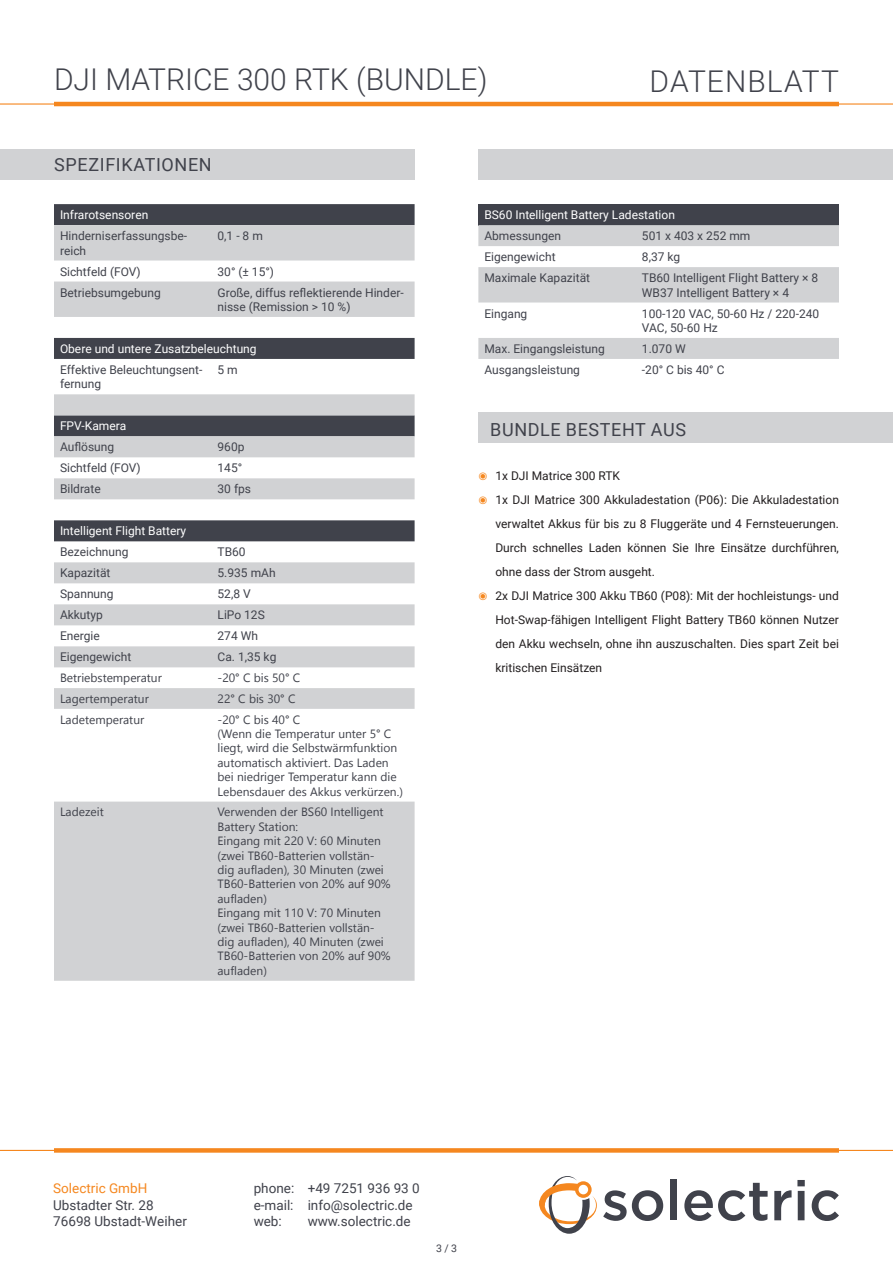
<style>
.page{position:relative;width:893px;height:1263px;background:#fff}
.page>*{position:absolute;margin:0;border:0;box-sizing:border-box;transform-origin:0 0}
.t1{font:300 30px "Roboto";color:#40424b}
.t2{font:300 30px "Roboto";letter-spacing:.035em;color:#40424b}
.t3{font:18px "Roboto";letter-spacing:.035em;color:#40424b}
.t4{font:13.5px/16.5px "Roboto";color:#40424b}
.t5{font:13.5px "Roboto";color:#f5871f}
.Zelle{font:12px/14.4px "Roboto";color:#40424b}
.t6{font:12px/24px "Roboto";color:#231f20;text-align:justify}
.Zelle-2{font:12px "Roboto";color:#fff}
.Zelle-3{font:12px "Segoe UI Symbol";color:#40424b}
.t7{font:10.5px "Roboto";color:#40424b}
.s1{color:#f5871f}
</style>
<div class="page">
<hr style="left:0;top:103px;width:893px;height:2px;background:#f5871f">
<hr style="left:54px;top:102px;width:785px;height:4px;background:#f5871f">
<hr style="left:0;top:1150px;width:893px;height:1px;background:#f5871f">
<svg style="left:603px;top:1190px;width:60px;height:31px"></svg>
<div style="left:670px;top:1179px;width:7px;height:41px;background:#40424b"></div>
<svg style="left:684px;top:1183px;width:84px;height:38px"></svg>
<svg style="left:774px;top:1190px;width:17px;height:30px"></svg>
<svg style="left:797px;top:1180px;width:8px;height:40px"></svg>
<svg style="left:812px;top:1190px;width:27px;height:31px"></svg>
<svg style="left:539px;top:1176px;width:58px;height:58px"></svg>
<div style="left:54px;top:1148px;width:785px;height:5px;background:#f5871f"></div>
<div style="left:54px;top:204px;width:361px;height:21px;background:#40424b"></div>
<svg style="left:54px;top:225px;width:361px;height:756px;fill:#d1d2d4"></svg>
<div style="left:478px;top:149px;width:415px;height:30px;background:#d1d2d4"></div>
<div style="left:0;top:149px;width:415px;height:30px;background:#d1d2d4"></div>
<div style="left:478px;top:412px;width:415px;height:31px;background:#d1d2d4"></div>
<div style="left:478px;top:204px;width:361px;height:21px;background:#40424b"></div>
<svg style="left:478px;top:225px;width:361px;height:134px;fill:#d1d2d4"></svg>
<svg style="left:61px;top:673px;width:36px;height:9px"></svg>
<svg style="left:263px;top:966px;width:3px;height:11px"></svg>
<svg style="left:107px;top:674px;width:55px;height:11px"></svg>
<svg style="left:218px;top:673px;width:82px;height:9px"></svg>
<svg style="left:61px;top:694px;width:88px;height:12px"></svg>
<svg style="left:218px;top:694px;width:77px;height:9px"></svg>
<svg style="left:61px;top:715px;width:83px;height:11px"></svg>
<svg style="left:218px;top:715px;width:184px;height:82px"></svg>
<svg style="left:61px;top:807px;width:42px;height:9px"></svg>
<div style="left:218px;top:807px;width:172px;height:81px;background:#d1d2d4"></div>
<div style="left:218px;top:894px;width:172px;height:66px;background:#d1d2d4"></div>
<svg style="left:218px;top:966px;width:38px;height:9px"></svg>
<h1 class="t1" style="left:54px;top:58px;width:435px">DJI MATRICE 300 RTK (BUNDLE)</h1>
<h1 class="t2" style="left:649px;top:60px;width:191px">DATENBLATT</h1>
<p class="t3" style="left:54px;top:152px;width:159px">SPEZIFIKATIONEN</p>
<p class="Zelle-2" style="left:60px;top:206px;width:90px">Infrarotsensoren</p>
<p class="Zelle" style="left:60px;top:228px;width:129px">Hinderniserfassungsbe&shy;reich</p>
<p class="Zelle" style="left:218px;top:228px;width:47px">0,1 - 8 m</p>
<p class="Zelle" style="left:60px;top:264px;width:82px">Sichtfeld (FOV)</p>
<p class="Zelle" style="left:218px;top:264px;width:58px">30° (± 15°)</p>
<p class="Zelle" style="left:60px;top:285px;width:102px">Betriebsumgebung</p>
<p class="Zelle" style="left:218px;top:285px;width:188px">Große, diffus reflektierende Hinder&shy;nisse (Remission &gt; 10 %)</p>
<p class="Zelle-2" style="left:60px;top:340px;width:198px">Obere und untere Zusatzbeleuchtung</p>
<p class="Zelle" style="left:60px;top:362px;width:144px">Effektive Beleuchtungsent&shy;fernung</p>
<p class="Zelle" style="left:218px;top:362px;width:22px">5 m</p>
<p class="Zelle-2" style="left:60px;top:418px;width:68px">FPV-Kamera</p>
<p class="Zelle" style="left:60px;top:439px;width:56px">Auflösung</p>
<p class="Zelle" style="left:218px;top:439px;width:28px">960p</p>
<p class="Zelle" style="left:60px;top:460px;width:82px">Sichtfeld (FOV)</p>
<p class="Zelle" style="left:218px;top:460px;width:26px">145°</p>
<p class="Zelle" style="left:60px;top:481px;width:42px">Bildrate</p>
<p class="Zelle" style="left:218px;top:481px;width:35px">30 fps</p>
<p class="Zelle-2" style="left:60px;top:523px;width:128px">Intelligent Flight Battery</p>
<p class="Zelle" style="left:60px;top:544px;width:70px">Bezeichnung</p>
<p class="Zelle" style="left:218px;top:544px;width:30px">TB60</p>
<p class="Zelle" style="left:60px;top:565px;width:52px">Kapazität</p>
<p class="Zelle" style="left:218px;top:565px;width:60px">5.935 mAh</p>
<p class="Zelle" style="left:60px;top:586px;width:55px">Spannung</p>
<p class="Zelle" style="left:218px;top:586px;width:35px">52,8 V</p>
<p class="Zelle" style="left:60px;top:607px;width:44px">Akkutyp</p>
<p class="Zelle" style="left:218px;top:607px;width:49px">LiPo 12S</p>
<p class="Zelle" style="left:60px;top:628px;width:41px">Energie</p>
<p class="Zelle" style="left:218px;top:628px;width:42px">274 Wh</p>
<p class="Zelle" style="left:60px;top:649px;width:73px">Eigengewicht</p>
<p class="Zelle" style="left:218px;top:649px;width:60px">Ca. 1,35 kg</p>
<p class="Zelle-3" style="left:73px;top:671px;width:35px">▼ ▲▼</p>
<p class="Zelle-3" style="left:320px;top:727px;width:37px">▼◆ ◆■▼</p>
<p class="Zelle-3" style="left:305px;top:741px;width:21px">● ▲▼</p>
<p class="Zelle-3" style="left:357px;top:741px;width:42px">◆■ ▼□■</p>
<p class="Zelle-3" style="left:224px;top:756px;width:19px">◆▼□</p>
<p class="Zelle-3" style="left:298px;top:756px;width:32px">▼❖ ▼</p>
<p class="Zelle-3" style="left:237px;top:770px;width:8px">■</p>
<p class="Zelle-3" style="left:243px;top:784px;width:33px">■▲ ◆</p>
<p class="Zelle-3" style="left:302px;top:784px;width:50px">▲ ◆▲ ❖</p>
<p class="Zelle-3" style="left:334px;top:805px;width:24px">■▼ ●●</p>
<p class="Zelle-3" style="left:265px;top:819px;width:32px">▼ ▼□■</p>
<p class="Zelle-3" style="left:350px;top:834px;width:32px">■◆▼ ■</p>
<p class="Zelle-3" style="left:319px;top:848px;width:52px">■ ❖□●●▲▼ ■</p>
<p class="Zelle-3" style="left:323px;top:863px;width:32px">■◆▼ ■</p>
<p class="Zelle-3" style="left:289px;top:877px;width:31px">■ ❖□■</p>
<p class="Zelle-3" style="left:257px;top:891px;width:8px">■</p>
<p class="Zelle-3" style="left:350px;top:906px;width:32px">■◆▼ ■</p>
<p class="Zelle-3" style="left:319px;top:920px;width:52px">■ ❖□●●▲▼ ■</p>
<p class="Zelle-3" style="left:323px;top:935px;width:32px">■◆▼ ■</p>
<p class="Zelle-3" style="left:289px;top:949px;width:31px">■ ❖□■</p>
<p class="Zelle-3" style="left:257px;top:963px;width:8px">■</p>
<p class="Zelle-2" style="left:484px;top:206px;width:192px">BS60 Intelligent Battery Ladestation</p>
<p class="Zelle" style="left:484px;top:228px;width:78px">Abmessungen</p>
<p class="Zelle" style="left:642px;top:228px;width:110px">501 x 403 x 252 mm</p>
<p class="Zelle" style="left:484px;top:249px;width:73px">Eigengewicht</p>
<p class="Zelle" style="left:642px;top:249px;width:40px">8,37 kg</p>
<p class="Zelle" style="left:484px;top:270px;width:107px">Maximale Kapazität</p>
<p class="Zelle" style="left:642px;top:270px;width:178px">TB60 Intelligent Flight Battery × 8</p>
<p class="Zelle" style="left:642px;top:285px;width:149px">WB37 Intelligent Battery × 4</p>
<p class="Zelle" style="left:484px;top:306px;width:44px">Eingang</p>
<p class="Zelle" style="left:642px;top:306px;width:179px">100-120 VAC, 50-60 Hz / 220-240<br>VAC, 50-60 Hz</p>
<p class="Zelle" style="left:484px;top:341px;width:122px">Max. Eingangsleistung</p>
<p class="Zelle" style="left:642px;top:341px;width:45px">1.070 W</p>
<p class="Zelle" style="left:484px;top:362px;width:97px">Ausgangsleistung</p>
<p class="Zelle" style="left:642px;top:362px;width:84px">-20° C bis 40° C</p>
<p class="t3" style="left:490px;top:417px;width:197px">BUNDLE BESTEHT AUS</p>
<p class="t6" style="left:478px;top:464px;width:143px"><span class="s1">◉</span> 1x DJI Matrice 300 RTK</p>
<p class="t6" style="left:495px;top:488px;width:345px;text-indent:-17px"><span class="s1">◉</span> 1x DJI Matrice 300 Akkuladestation (P06): Die Akkuladestation verwaltet Akkus für bis zu 8 Fluggeräte und 4 Fernsteuerungen.<br>Durch schnelles Laden können Sie Ihre Einsätze durchführen, ohne dass der Strom ausgeht.</p>
<p class="t6" style="left:495px;top:584px;width:345px;text-indent:-17px"><span class="s1">◉</span> 2x DJI Matrice 300 Akku TB60 (P08): Mit der hochleistungs- und Hot-Swap-fähigen Intelligent Flight Battery TB60 können Nutzer den Akku wechseln, ohne ihn auszuschalten. Dies spart Zeit bei kritischen Einsätzen</p>
<p class="t5" style="left:53px;top:1179px;width:96px">Solectric GmbH</p>
<p class="t4" style="left:53px;top:1196px;width:135px">Ubstadter Str. 28<br>76698 Ubstadt-Weiher</p>
<p class="t4" style="left:254px;top:1180px;width:168px">phone: +49 7251 936 93 0 e-mail: info@solectric.de web:</p>
<p class="t4" style="left:308px;top:1213px;width:104px">www.solectric.de</p>
<p class="t7" style="left:436px;top:1241px;width:22px">3 / 3</p>
</div>
